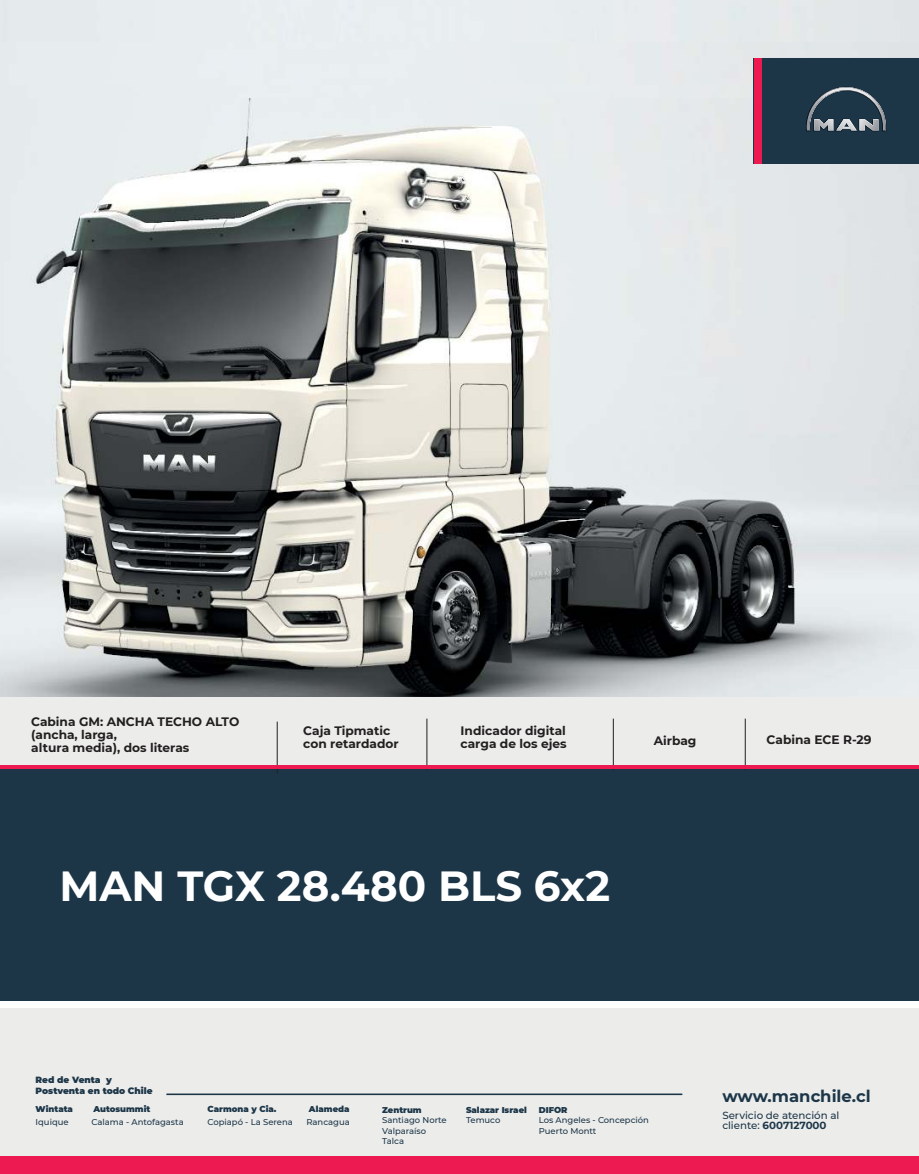
<style>
.page{position:relative;width:919px;height:1174px;background:#fff}
.page>*{position:absolute;margin:0;border:0;box-sizing:border-box;transform-origin:0 0}
.t1{font:700 42px "Montserrat";color:#fff}
.t2{font:700 16.5px "Montserrat";color:#1c3648}
.t3{font:700 12.15px/13.5px "Montserrat";color:#221f1f}
.t4{font:500 10.35px/10.4px "Montserrat";color:#1c3648}
.t5{font:900 9px/10.9px "Montserrat";color:#1c3648}
.t6{font:500 8.4px/10.5px "Montserrat";color:#1c3648}
.t7{font:900 8.4px "Montserrat";color:#1c3648}
.s1{font-weight:700}
</style>
<div class="page">
<div style="left:0;top:757px;width:918px;height:244px;background:#1c3648"></div>
<div style="left:0;top:42px;width:918px;height:43px;background:#e8edef"></div>
<img style="left:0;top:99px;width:918px;height:598px">
<div style="left:0;top:1008px;width:918px;height:166px;background:#ececeb"></div>
<div style="left:0;top:697px;width:918px;height:68px;background:#ececeb"></div>
<hr style="left:277px;top:721px;width:1px;height:52px;background:#221f1f">
<hr style="left:426px;top:718px;width:1px;height:52px;background:#221f1f">
<hr style="left:613px;top:718px;width:1px;height:52px;background:#221f1f">
<hr style="left:745px;top:718px;width:1px;height:52px;background:#221f1f">
<hr style="left:0;top:765px;width:918px;height:4px;background:#ed1951">
<div style="left:0;top:1156px;width:918px;height:18px;background:#ed1951"></div>
<hr style="left:166px;top:1093px;width:516px;height:2px;background:#1c3648">
<div style="left:753px;top:58px;width:8px;height:106px;background:#ed1951"></div>
<div style="left:761px;top:58px;width:157px;height:106px;background:#1c3648"></div>
<img style="left:806px;top:87px;width:80px;height:44px">
<img style="left:806px;top:87px;width:79px;height:43px">
<img style="left:859px;top:120px;width:18px;height:10px">
<img style="left:836px;top:120px;width:20px;height:10px">
<p class="t3" style="left:31px;top:715px;width:210px">Cabina GM: ANCHA TECHO ALTO (ancha, larga,<br>altura media), dos literas</p>
<p class="t3" style="left:303px;top:724px;width:97px">Caja Tipmatic con retardador</p>
<p class="t3" style="left:460px;top:724px;width:108px">Indicador digital carga de los ejes</p>
<p class="t3" style="left:653px;top:734px;width:44px">Airbag</p>
<h1 class="t1" style="left:59px;top:865px;width:552px">MAN TGX 28.480 BLS 6x2</h1>
<p class="t3" style="left:766px;top:733px;width:106px">Cabina ECE R-29</p>
<p class="t5" style="left:36px;top:1075px;width:118px">Red de Venta y<br>Postventa en todo Chile</p>
<p class="t7" style="left:36px;top:1105px;width:39px">Wintata</p>
<p class="t7" style="left:93px;top:1105px;width:58px">Autosummit</p>
<p class="t6" style="left:36px;top:1117px;width:35px">Iquique</p>
<p class="t6" style="left:91px;top:1117px;width:94px">Calama - Antofagasta</p>
<p class="t7" style="left:207px;top:1105px;width:70px">Carmona y Cia.</p>
<p class="t7" style="left:309px;top:1105px;width:42px">Alameda</p>
<p class="t6" style="left:207px;top:1117px;width:87px">Copiapó - La Serena</p>
<p class="t6" style="left:306px;top:1117px;width:45px">Rancagua</p>
<p class="t7" style="left:382px;top:1105px;width:41px">Zentrum</p>
<p class="t6" style="left:382px;top:1115px;width:66px">Santiago Norte<br>Valparaíso<br>Talca</p>
<p class="t7" style="left:466px;top:1105px;width:62px">Salazar Israel</p>
<p class="t6" style="left:466px;top:1115px;width:36px">Temuco</p>
<p class="t7" style="left:538px;top:1105px;width:30px">DIFOR</p>
<p class="t6" style="left:538px;top:1115px;width:112px">Los Angeles - Concepción<br>Puerto Montt</p>
<h2 class="t2" style="left:722px;top:1088px;width:150px">www.manchile.cl</h2>
<p class="t4" style="left:722px;top:1110px;width:119px">Servicio de atención al cliente: <span class="s1">6007127000</span></p>
</div>
